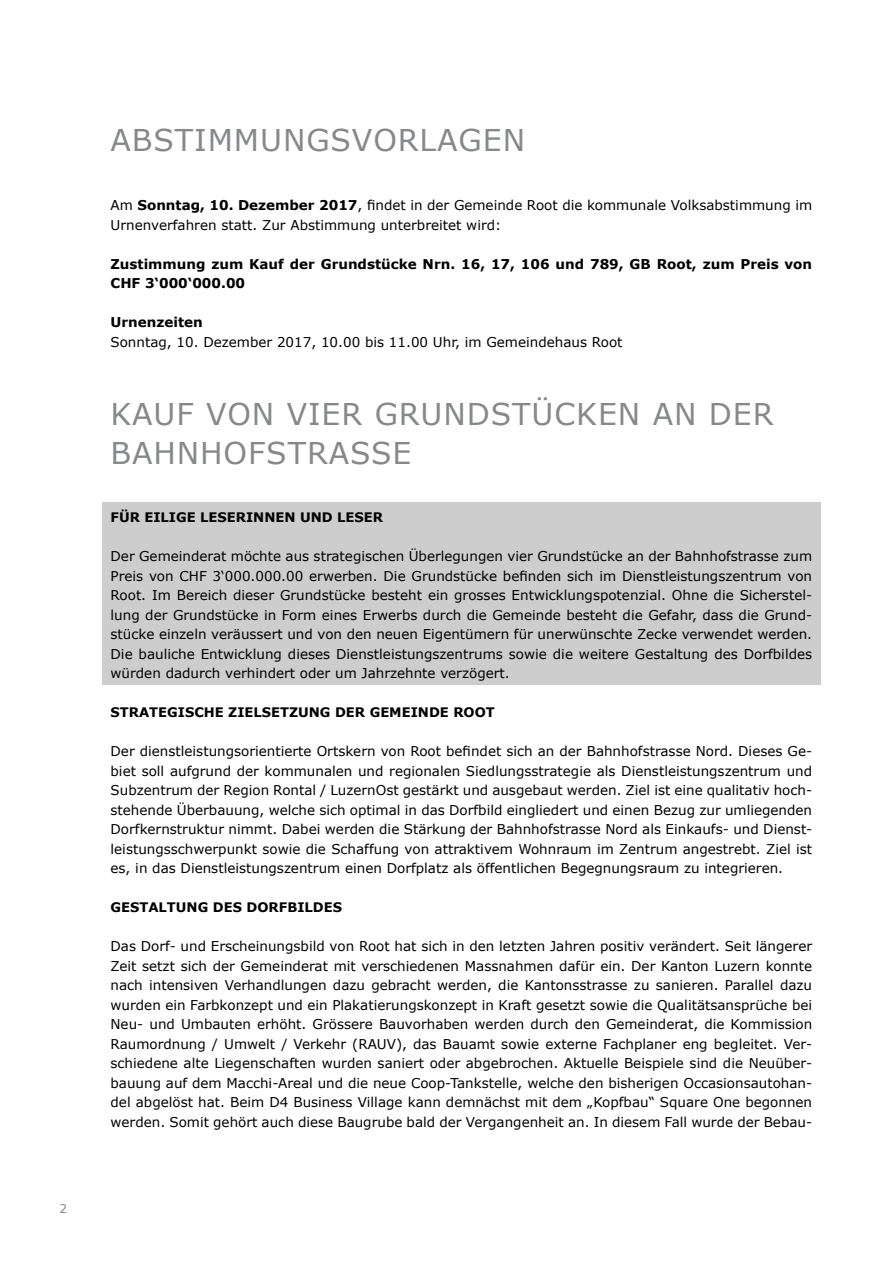
<style>
.page{position:relative;width:893px;height:1263px;background:#fff}
.page>*{position:absolute;margin:0;border:0;box-sizing:border-box;transform-origin:0 0}
.t1{font:30px/39px "Verdana";letter-spacing:.03em;color:#87888a}
.t2{font:13.5px/19.5px "Verdana";color:#000;text-align:justify}
.t3{font:700 13.5px/19.5px "Verdana";color:#000}
.t4{font:700 13.2px "Verdana";color:#000}
.t5{font:12px "Verdana";color:#87888a}
.s1{font-weight:700}
</style>
<div class="page">
<div style="left:102px;top:502px;width:719px;height:183px;background:#cdcdcd"></div>
<p class="t5" style="left:60px;top:1200px;width:9px">2</p>
<h1 class="t1" style="left:111px;top:121px;width:416px">ABSTIMMUNGSVORLAGEN</h1>
<p class="t2" style="left:111px;top:196px;width:703px">Am <span class="s1">Sonntag, 10. Dezember 2017</span>, findet in der Gemeinde Root die kommunale Volksabstimmung im<br>Urnenverfahren statt. Zur Abstimmung unterbreitet wird:</p>
<p class="t3" style="left:111px;top:254px;width:703px">Zustimmung zum Kauf der Grundstücke Nrn. 16, 17, 106 und 789, GB Root, zum Preis von<br>CHF 3‘000‘000.00</p>
<p class="t3" style="left:111px;top:312px;width:94px">Urnenzeiten</p>
<p class="t2" style="left:111px;top:332px;width:513px">Sonntag, 10. Dezember 2017, 10.00 bis 11.00 Uhr, im Gemeindehaus Root</p>
<h1 class="t1" style="left:111px;top:395px;width:665px">KAUF VON VIER GRUNDSTÜCKEN AN DER<br>BAHNHOFSTRASSE</h1>
<p class="t4" style="left:111px;top:509px;width:274px">FÜR EILIGE LESERINNEN UND LESER</p>
<p class="t2" style="left:111px;top:547px;width:703px">Der Gemeinderat möchte aus strategischen Überlegungen vier Grundstücke an der Bahnhofstrasse zum Preis von CHF 3‘000.000.00 erwerben. Die Grundstücke befinden sich im Dienstleistungszentrum von Root. Im Bereich dieser Grundstücke besteht ein grosses Entwicklungspotenzial. Ohne die Sicherstel&shy;lung der Grundstücke in Form eines Erwerbs durch die Gemeinde besteht die Gefahr, dass die Grund&shy;stücke einzeln veräussert und von den neuen Eigentümern für unerwünschte Zecke verwendet werden.<br>Die bauliche Entwicklung dieses Dienstleistungszentrums sowie die weitere Gestaltung des Dorfbildes würden dadurch verhindert oder um Jahrzehnte verzögert.</p>
<p class="t4" style="left:111px;top:704px;width:386px">STRATEGISCHE ZIELSETZUNG DER GEMEINDE ROOT</p>
<p class="t2" style="left:111px;top:742px;width:703px">Der dienstleistungsorientierte Ortskern von Root befindet sich an der Bahnhofstrasse Nord. Dieses Ge&shy;biet soll aufgrund der kommunalen und regionalen Siedlungsstrategie als Dienstleistungszentrum und Subzentrum der Region Rontal / LuzernOst gestärkt und ausgebaut werden. Ziel ist eine qualitativ hoch&shy;stehende Überbauung, welche sich optimal in das Dorfbild eingliedert und einen Bezug zur umliegenden Dorfkernstruktur nimmt. Dabei werden die Stärkung der Bahnhofstrasse Nord als Einkaufs- und Dienst&shy;leistungsschwerpunkt sowie die Schaffung von attraktivem Wohnraum im Zentrum angestrebt. Ziel ist es, in das Dienstleistungszentrum einen Dorfplatz als öffentlichen Begegnungsraum zu integrieren.</p>
<p class="t4" style="left:111px;top:899px;width:233px">GESTALTUNG DES DORFBILDES</p>
<p class="t2" style="left:111px;top:937px;width:703px">Das Dorf- und Erscheinungsbild von Root hat sich in den letzten Jahren positiv verändert. Seit längerer Zeit setzt sich der Gemeinderat mit verschiedenen Massnahmen dafür ein. Der Kanton Luzern konnte nach intensiven Verhandlungen dazu gebracht werden, die Kantonsstrasse zu sanieren. Parallel dazu wurden ein Farbkonzept und ein Plakatierungskonzept in Kraft gesetzt sowie die Qualitätsansprüche bei Neu- und Umbauten erhöht. Grössere Bauvorhaben werden durch den Gemeinderat, die Kommission Raumordnung / Umwelt / Verkehr (RAUV), das Bauamt sowie externe Fachplaner eng begleitet. Ver&shy;schiedene alte Liegenschaften wurden saniert oder abgebrochen. Aktuelle Beispiele sind die Neuüber&shy;bauung auf dem Macchi-Areal und die neue Coop-Tankstelle, welche den bisherigen Occasionsautohan&shy;del abgelöst hat. Beim D4 Business Village kann demnächst mit dem „Kopfbau“ Square One begonnen werden. Somit gehört auch diese Baugrube bald der Vergangenheit an. In diesem Fall wurde der Bebau-</p>
</div>
